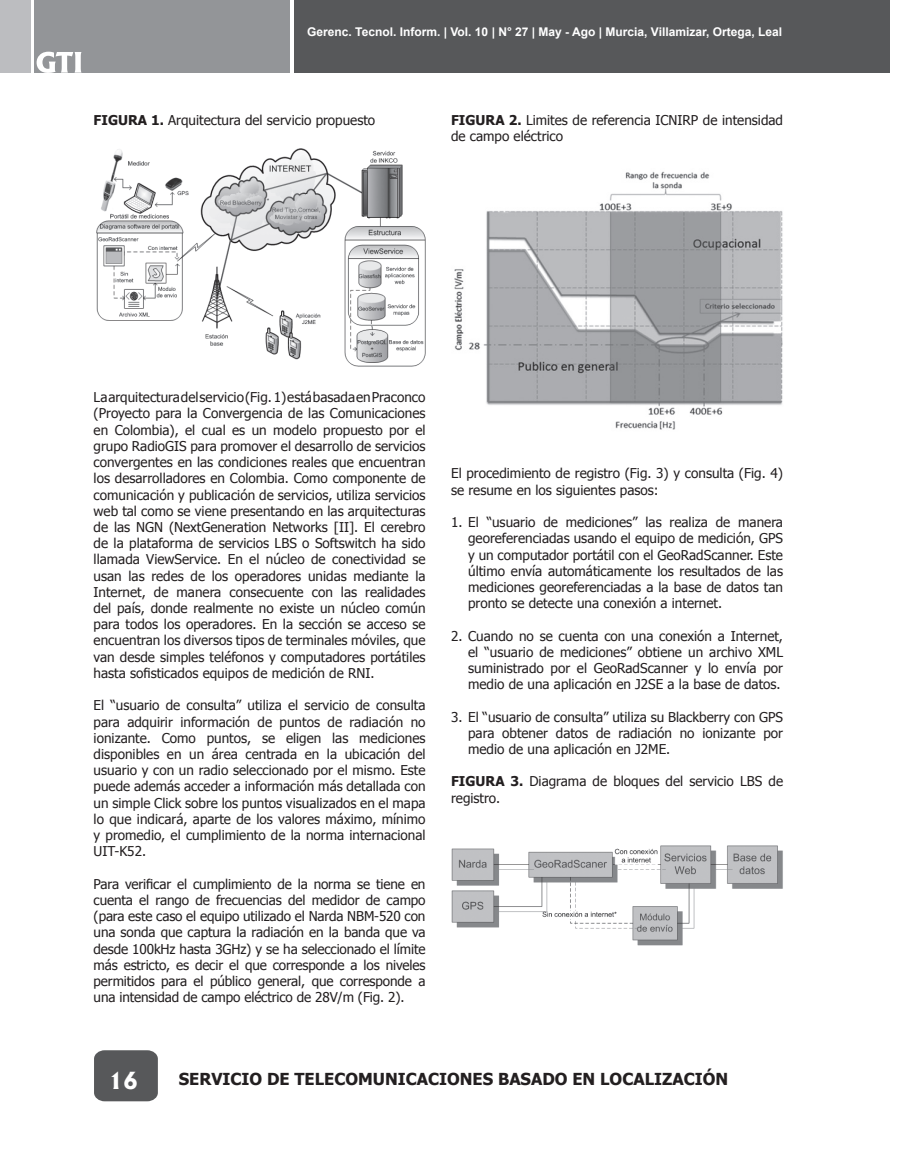
<style>
.page{position:relative;width:898px;height:1166px;background:#fff}
.page>*{position:absolute;margin:0;border:0;box-sizing:border-box;transform-origin:0 0}
.t1{font:800 22.5px "Albertus";color:#fff}
.t2{font:700 16.5px "Tahoma";color:#231f20}
.t3{font:13.5px/16.2px "Tahoma";color:#231f20;text-align:justify}
.t4{font:700 13.5px "Tahoma";color:#231f20}
.t5{font:700 12px "Arial";color:#fff}
.s1{font-weight:700}
</style>
<div class="page">
<div style="left:293px;top:0;width:596px;height:73px;background:#57585a"></div>
<div style="left:34px;top:0;width:255px;height:73px;background:#939598"></div>
<div style="left:0;top:0;width:30px;height:73px;background:#bcbdc0"></div>
<div style="left:94px;top:1050px;width:64px;height:50px;background:#57585a"></div>
<svg style="left:37px;top:52px;width:44px;height:21px"></svg>
<img style="left:96px;top:148px;width:329px;height:219px">
<img style="left:454px;top:171px;width:328px;height:259px">
<img style="left:451px;top:845px;width:331px;height:100px">
<p class="t5" style="left:307px;top:24px;width:476px">Gerenc. Tecnol. Inform. | Vol. 10 | N° 27 | May - Ago | Murcia, Villamizar, Ortega, Leal</p>
<p class="t4" style="left:94px;top:111px;width:18px">FIGURA</p>
<p class="t3" style="left:151px;top:112px;width:225px"><span class="s1">1.</span> Arquitectura del servicio propuesto</p>
<p class="t3" style="left:451px;top:112px;width:333px;text-indent:58px"><span class="s1">2.</span> Limites de referencia ICNIRP de intensidad de campo eléctrico</p>
<p class="t4" style="left:451px;top:111px;width:18px">FIGURA</p>
<p class="t3" style="left:94px;top:388px;width:333px">La arquitectura del servicio (Fig. 1) está basada en Praconco (Proyecto para la Convergencia de las Comunicaciones en Colombia), el cual es un modelo propuesto por el grupo RadioGIS para promover el desarrollo de servicios convergentes en las condiciones reales que encuentran los desarrolladores en Colombia. Como componente de comunicación y publicación de servicios, utiliza servicios web tal como se viene presentando en las arquitecturas de las NGN (NextGeneration Networks [II]. El cerebro de la plataforma de servicios LBS o Softswitch ha sido llamada ViewService. En el núcleo de conectividad se usan las redes de los operadores unidas mediante la Internet, de manera consecuente con las realidades del país, donde realmente no existe un núcleo común para todos los operadores. En la sección se acceso se encuentran los diversos tipos de terminales móviles, que van desde simples teléfonos y computadores portátiles hasta sofisticados equipos de medición de RNI.</p>
<p class="t3" style="left:94px;top:696px;width:333px">El “usuario de consulta” utiliza el servicio de consulta para adquirir información de puntos de radiación no ionizante. Como puntos, se eligen las mediciones disponibles en un área centrada en la ubicación del usuario y con un radio seleccionado por el mismo. Este puede además acceder a información más detallada con un simple Click sobre los puntos visualizados en el mapa lo que indicará, aparte de los valores máximo, mínimo y promedio, el cumplimiento de la norma internacional UIT-K52.</p>
<p class="t3" style="left:94px;top:874px;width:333px">Para verificar el cumplimiento de la norma se tiene en cuenta el rango de frecuencias del medidor de campo (para este caso el equipo utilizado el Narda NBM-520 con una sonda que captura la radiación en la banda que va desde 100kHz hasta 3GHz) y se ha seleccionado el límite más estricto, es decir el que corresponde a los niveles permitidos para el público general, que corresponde a una intensidad de campo eléctrico de 28V/m (Fig. 2).</p>
<p class="t3" style="left:451px;top:464px;width:333px">El procedimiento de registro (Fig. 3) y consulta (Fig. 4) se resume en los siguientes pasos:</p>
<p class="t3" style="left:468px;top:513px;width:316px;text-indent:-17px">1. El “usuario de mediciones” las realiza de manera georeferenciadas usando el equipo de medición, GPS y un computador portátil con el GeoRadScanner. Este último envía automáticamente los resultados de las mediciones georeferenciadas a la base de datos tan pronto se detecte una conexión a internet.</p>
<p class="t3" style="left:468px;top:626px;width:316px;text-indent:-17px">2. Cuando no se cuenta con una conexión a Internet, el “usuario de mediciones” obtiene un archivo XML suministrado por el GeoRadScanner y lo envía por medio de una aplicación en J2SE a la base de datos.</p>
<p class="t3" style="left:468px;top:707px;width:316px;text-indent:-17px">3. El “usuario de consulta” utiliza su Blackberry con GPS para obtener datos de radiación no ionizante por medio de una aplicación en J2ME.</p>
<p class="t4" style="left:451px;top:771px;width:18px">FIGURA</p>
<p class="t3" style="left:510px;top:772px;width:274px"><span class="s1">3.</span> Diagrama de bloques del servicio LBS de</p>
<p class="t3" style="left:451px;top:788px;width:51px">registro.</p>
<h1 class="t1" style="left:108px;top:1066px;width:31px">16</h1>
<p class="t2" style="left:179px;top:1067px;width:550px">SERVICIO DE TELECOMUNICACIONES BASADO EN LOCALIZACIÓN</p>
</div>
